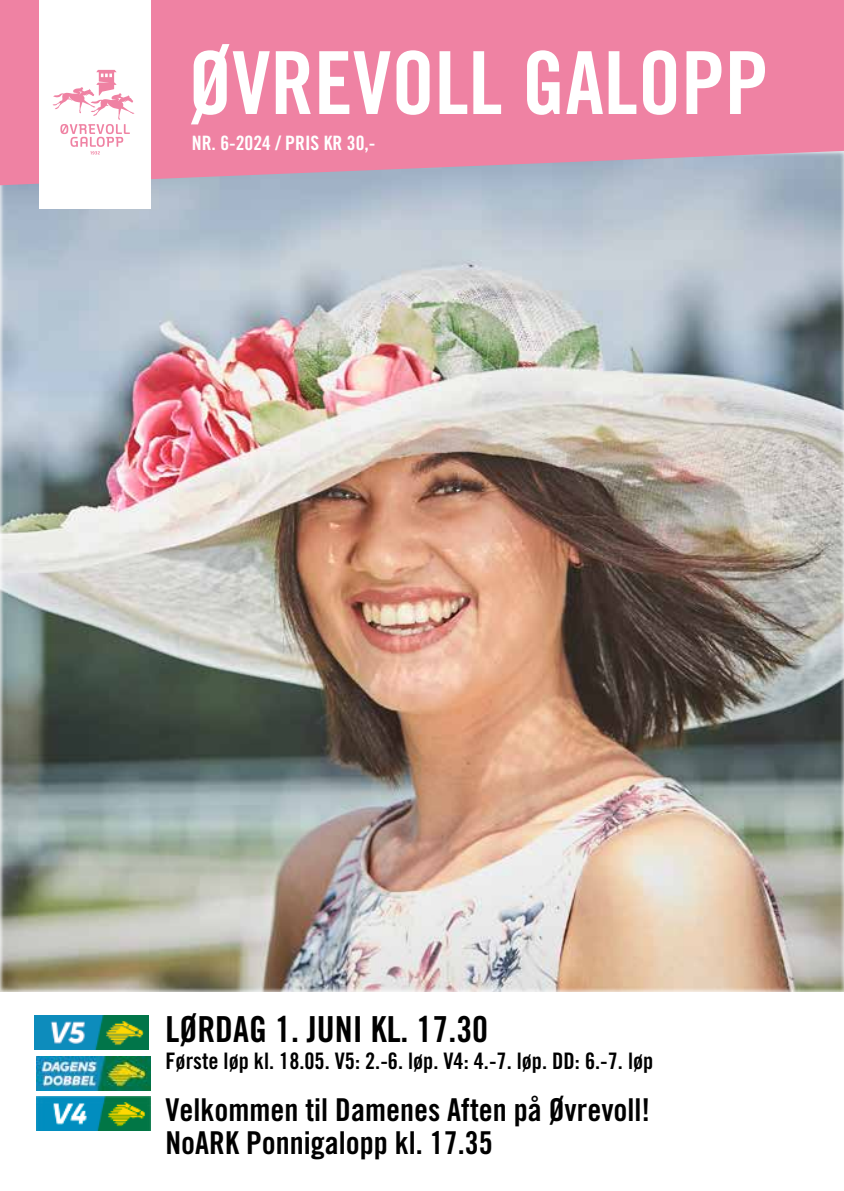
<style>
.page{position:relative;width:844px;height:1191px;background:#fff}
.page>*{position:absolute;margin:0;border:0;box-sizing:border-box;transform-origin:0 0}
.t1{font:35.88px "Trade Gothic LT Std Bd Cn 20";color:#000}
.t2{font:31.5px/33.2px "Trade Gothic LT Std Bd Cn 20";color:#000}
.t3{font:22.75px "Trade Gothic LT Std Bd Cn 20";color:#000}
.t4{font:19.78px "Trade Gothic LT Std Bd Cn 20";color:#fff}
</style>
<div class="page">
<div style="left:0;top:149px;width:843px;height:842px;background:#fff;opacity:.75"></div>
<svg style="left:0;top:0;width:843px;height:185px;fill:#ef82a3"></svg>
<div style="left:39px;top:0;width:112px;height:208px;background:#fff"></div>
<svg style="left:52px;top:70px;width:82px;height:84px"></svg>
<svg style="left:191px;top:44px;width:573px;height:80px;fill:#ef82a3"></svg>
<img style="left:37px;top:1056px;width:113px;height:34px">
<img style="left:37px;top:1096px;width:113px;height:34px">
<img style="left:35px;top:1015px;width:113px;height:34px">
<p class="t4" style="left:192px;top:131px;width:185px">NR. 6-2024 / PRIS KR 30,-</p>
<p class="t1" style="left:165px;top:1007px;width:324px">LØRDAG 1. JUNI KL. 17.30</p>
<p class="t3" style="left:165px;top:1047px;width:489px">Første løp kl. 18.05. V5: 2.-6. løp. V4: 4.-7. løp. DD: 6.-7. løp</p>
<p class="t2" style="left:165px;top:1092px;width:486px">Velkommen til Damenes Aften på Øvrevoll!<br>NoARK Ponnigalopp kl. 17.35</p>
</div>
